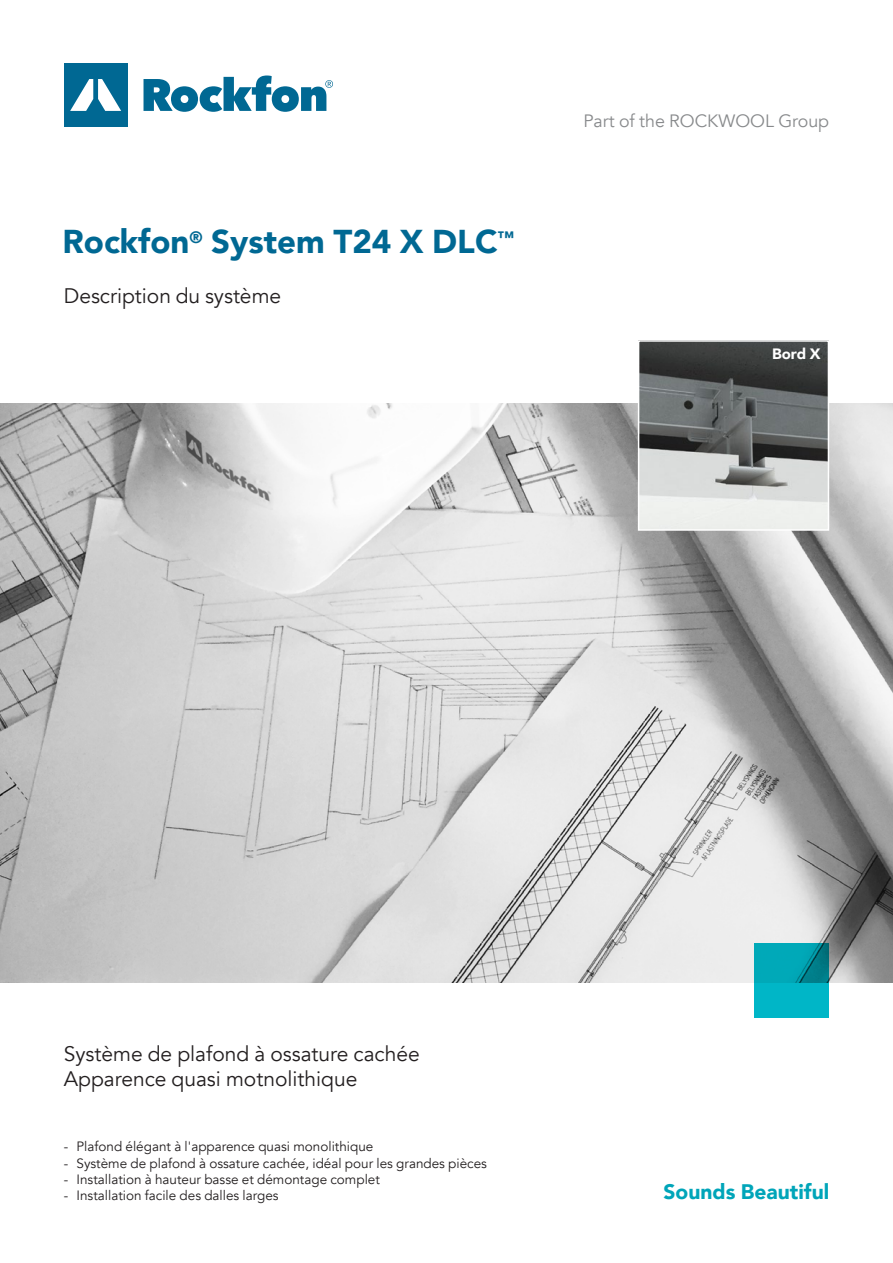
<style>
.page{position:relative;width:893px;height:1263px;background:#fff}
.page>*{position:absolute;margin:0;border:0;box-sizing:border-box;transform-origin:0 0}
.t1{font:900 33px "Avenir";color:#006893}
.t2{font:21px/25.2px "Avenir";color:#231f20}
.t3{font:900 21px "Avenir";color:#00a5b9}
.t4{font:17.85px "Avenir";color:#888a8c}
.t5{font:900 15px "Avenir";color:#fff}
.t6{font:13.5px "Avenir";color:#231f20}
</style>
<div class="page">
<img style="left:0;top:404px;width:893px;height:578px">
<svg style="left:144px;top:75px;width:189px;height:37px"></svg>
<div style="left:64px;top:63px;width:64px;height:64px;background:#006893"></div>
<svg style="left:70px;top:79px;width:51px;height:32px"></svg>
<svg style="left:754px;top:943px;width:75px;height:74px;background:#00a7b6"></svg>
<img style="left:641px;top:343px;width:185px;height:185px">
<div style="left:638px;top:340px;width:191px;height:191px;border:2px solid #fff"></div>
<h1 class="t1" style="left:63px;top:213px;width:453px">Rockfon<sup>®</sup> System T24 X DLC<sup>™</sup></h1>
<h2 class="t2" style="left:64px;top:284px;width:219px">Description du système</h2>
<h3 class="t4" style="left:583px;top:110px;width:247px">Part of the ROCKWOOL Group</h3>
<p class="t5" style="left:772px;top:341px;width:50px">Bord X</p>
<h2 class="t2" style="left:64px;top:1041px;width:357px">Système de plafond à ossature cachée<br>Apparence quasi motnolithique</h2>
<p class="t6" style="left:64px;top:1138px;width:311px">- Plafond élégant à l'apparence quasi monolithique</p>
<p class="t6" style="left:64px;top:1155px;width:425px">- Système de plafond à ossature cachée, idéal pour les grandes pièces</p>
<p class="t6" style="left:64px;top:1171px;width:318px">- Installation à hauteur basse et démontage complet</p>
<p class="t6" style="left:64px;top:1187px;width:216px">- Installation facile des dalles larges</p>
<h2 class="t3" style="left:664px;top:1174px;width:167px">Sounds Beautiful</h2>
</div>
